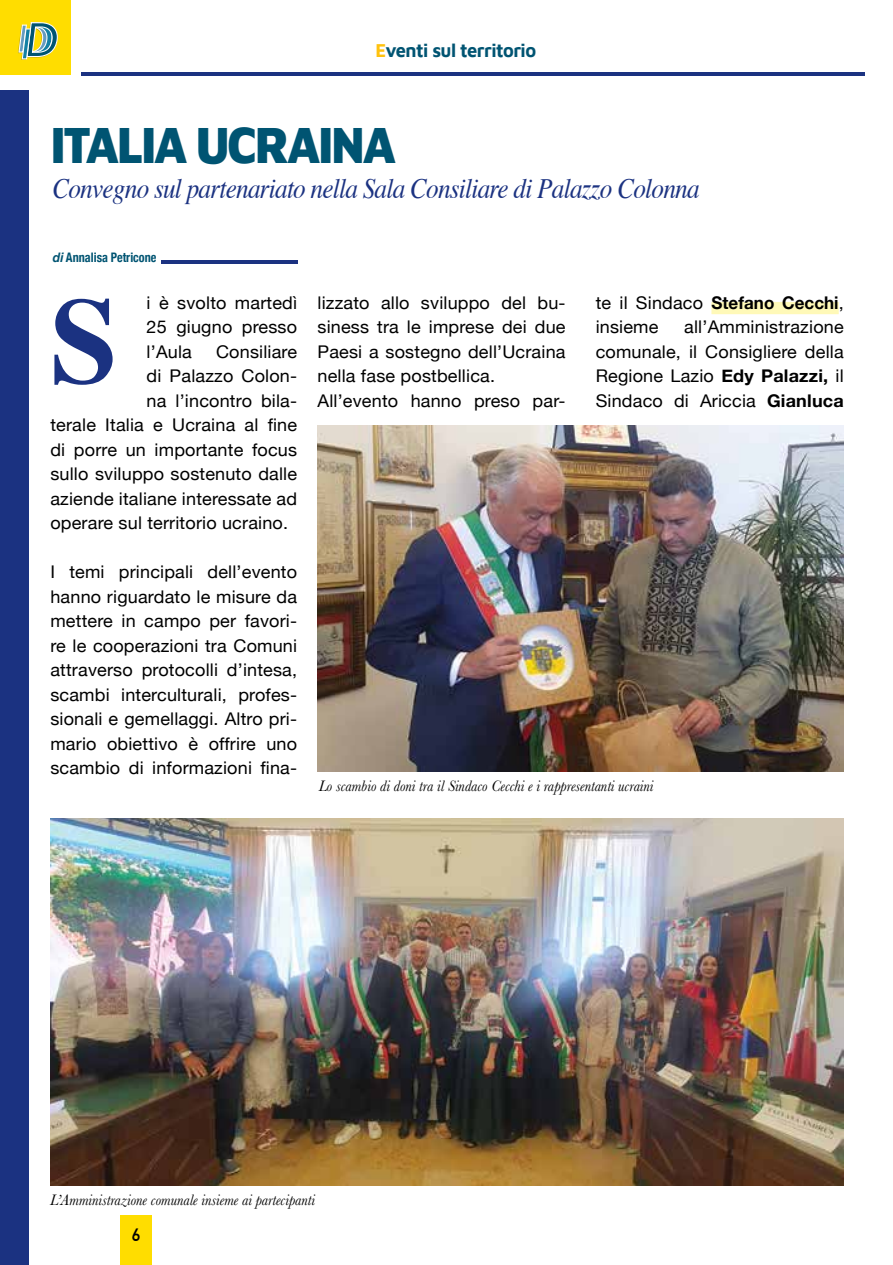
<style>
.page{position:relative;width:893px;height:1265px;background:#fff}
.page>*{position:absolute;margin:0;border:0;box-sizing:border-box;transform-origin:0 0}
.t1{font:700 121.62px "Times";color:#1b3281}
.t2{font:900 52.5px "Maven Pro";letter-spacing:-.05em;color:#005472;scale:.89 1}
.t3{font:italic 28px "Times";letter-spacing:-.03em;color:#1b3281;scale:.9 1}
.t4{font:700 19.25px "Maven Pro";letter-spacing:-.03em;color:#005472;scale:.95 1}
.t5{font:17.5px/24.5px "Helvetica Neue";letter-spacing:.01em;color:#000;text-align:justify}
.t6{font:700 17.5px "DIN Alternate";color:#000}
.t7{font:italic 15.75px "Baskerville";color:#000;scale:.95 1}
.t8{font:700 condensed 13.12px "Helvetica Neue";color:#005472;scale:.93 1}
.s1{color:#ffc20e}
.s2{font-style:italic;font-stretch:normal}
.s3{font-weight:700}
</style>
<div class="page">
<div style="left:0;top:0;width:71px;height:75px;background:#fd0"></div>
<svg style="left:18px;top:22px;width:40px;height:38px"></svg>
<div style="left:0;top:90px;width:28px;height:1175px;background:#1b3281"></div>
<hr style="left:81px;top:72px;width:784px;height:4px;background:#1b3281">
<div style="left:120px;top:1215px;width:31px;height:50px;background:#fd0"></div>
<div style="left:711px;top:302px;width:128px;height:12px;background:#fff9b8"></div>
<hr style="left:162px;top:260px;width:136px;height:4px;background:#1b3281">
<img style="left:50px;top:819px;width:794px;height:366px">
<img style="left:317px;top:425px;width:527px;height:347px">
<p class="t4" style="left:375px;top:38px;width:171px"><span class="s1">E</span>venti sul territorio</p>
<h2 class="t2" style="left:50px;top:109px;width:390px">ITALIA UCRAINA</h2>
<h3 class="t3" style="left:52px;top:165px;width:721px">Convegno sul partenariato nella Sala Consiliare di Palazzo Colonna</h3>
<p class="t8" style="left:53px;top:247px;width:113px"><span class="s2">di</span> Annalisa Petricone</p>
<p class="t5" style="left:147px;top:290px;width:152px">i è svolto martedì 25 giugno presso l’Aula</p>
<h1 class="t1" style="left:50px;top:226px;width:69px">S</h1>
<p class="t5" style="left:216px;top:339px;width:83px">Consiliare</p>
<p class="t5" style="left:147px;top:363px;width:152px">di Palazzo Colon-</p>
<p class="t5" style="left:147px;top:388px;width:152px">na l’incontro bila-</p>
<p class="t5" style="left:50px;top:412px;width:248px">terale Italia e Ucraina al fine</p>
<p class="t5" style="left:50px;top:437px;width:248px">di porre un importante focus</p>
<p class="t5" style="left:50px;top:461px;width:248px">sullo sviluppo sostenuto dalle</p>
<p class="t5" style="left:50px;top:486px;width:248px">aziende italiane interessate ad</p>
<p class="t5" style="left:50px;top:510px;width:239px">operare sul territorio ucraino.</p>
<p class="t5" style="left:50px;top:559px;width:248px">I temi principali dell’evento hanno riguardato le misure da mettere in campo per favori&shy;re le cooperazioni tra Comuni attraverso protocolli d’intesa, scambi interculturali, profes&shy;sionali e gemellaggi. Altro pri&shy;mario obiettivo è offrire uno scambio di informazioni fina-</p>
<p class="t5" style="left:317px;top:290px;width:250px;text-align:left">lizzato allo sviluppo del bu&shy;siness tra le imprese dei due<br>Paesi a sostegno dell’Ucraina nella fase postbellica.<br>All’evento hanno preso par-</p>
<p class="t5" style="left:596px;top:290px;width:250px">te il Sindaco <span class="s3">Stefano Cecchi</span>, insieme</p>
<p class="t5" style="left:596px;top:314px;width:250px;text-indent:89px">all’Amministrazione comunale, il Consigliere della Regione Lazio <span class="s3">Edy Palazzi,</span> il Sindaco di Ariccia <span class="s3">Gianluca</span></p>
<p class="t7" style="left:319px;top:776px;width:354px">Lo scambio di doni tra il Sindaco Cecchi e i rappresentanti ucraini</p>
<p class="t7" style="left:50px;top:1189px;width:280px">L’Amministrazione comunale insieme ai partecipanti</p>
<p class="t6" style="left:132px;top:1222px;width:10px">6</p>
</div>
